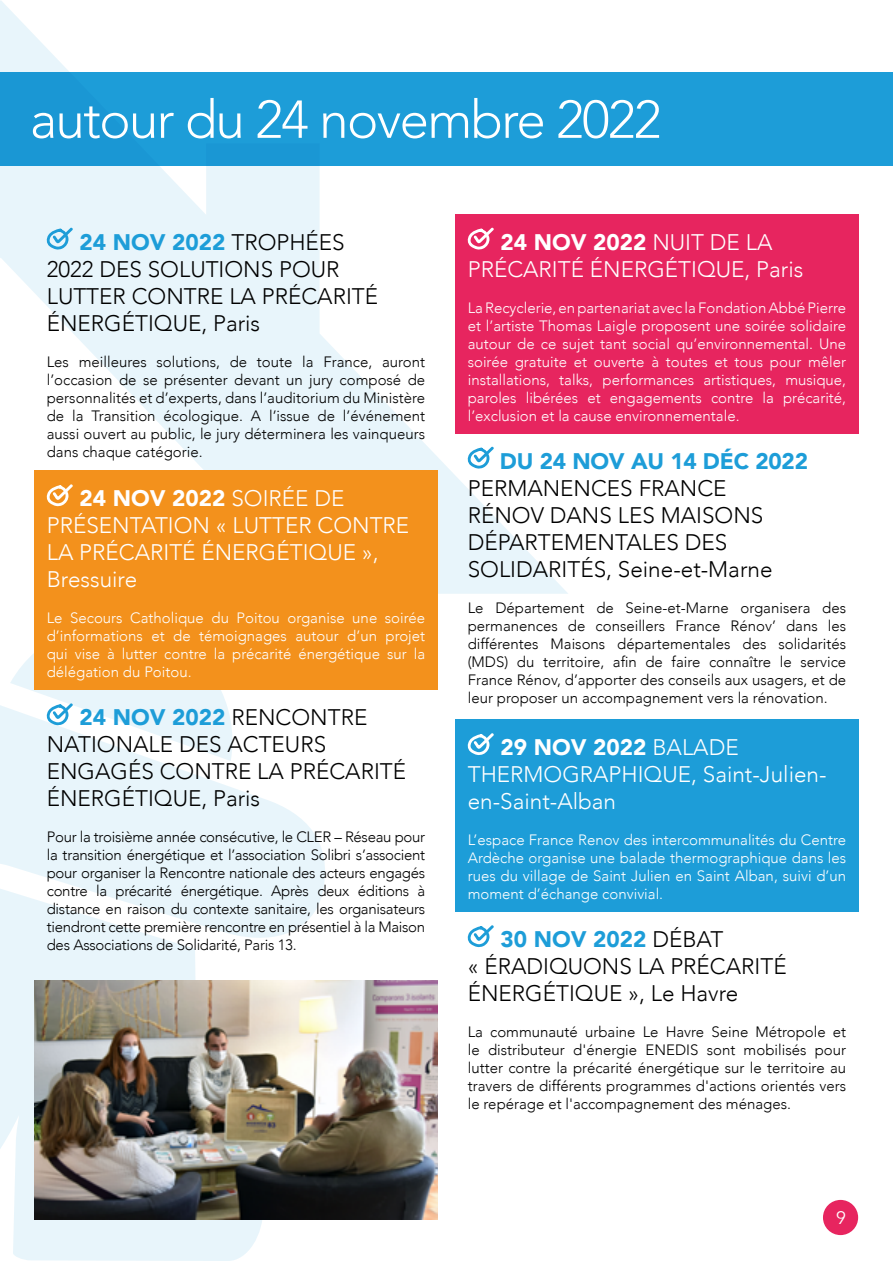
<style>
.page{position:relative;width:893px;height:1263px;background:#fff}
.page>*{position:absolute;margin:0;border:0;box-sizing:border-box;transform-origin:0 0}
.t1{font:300 52.8px "Avenir";letter-spacing:-.03em;color:#fff}
.t2{font:300 22.5px/27px "Avenir";color:#000}
.t3{font:300 22.5px/27px "Avenir";color:#fff}
.t4{font:900 22.5px "Avenir";letter-spacing:-.01em;color:#1d9dd8}
.t5{font:18px "Avenir Next";color:#fff}
.t6{font:300 15px/18px "Avenir";color:#000;text-align:justify}
.t7{font:300 15px/18px "Avenir";color:#fff;text-align:justify}
.s1{font-weight:900;color:#1d9dd8}
.s2{font-weight:900}
</style>
<div class="page">
<svg style="left:0;top:0;width:568px;height:594px"></svg>
<svg style="left:0;top:653px;width:332px;height:608px;fill:#e8f5fb"></svg>
<div style="left:0;top:72px;width:893px;height:94px;background:#1d9dd8"></div>
<div style="left:823px;top:1200px;width:35px;height:35px;background:#e7255f;border-radius:50%"></div>
<div style="left:34px;top:471px;width:404px;height:219px;background:#f3911c"></div>
<svg style="left:46px;top:484px;width:27px;height:22px"></svg>
<svg style="left:467px;top:446px;width:28px;height:23px"></svg>
<div style="left:455px;top:720px;width:404px;height:192px;background:#1d9dd8"></div>
<svg style="left:467px;top:733px;width:27px;height:22px"></svg>
<svg style="left:46px;top:227px;width:28px;height:23px"></svg>
<svg style="left:467px;top:925px;width:27px;height:22px"></svg>
<div style="left:455px;top:214px;width:404px;height:219px;background:#e7255f"></div>
<svg style="left:467px;top:227px;width:27px;height:23px"></svg>
<svg style="left:46px;top:702px;width:28px;height:23px"></svg>
<img style="left:34px;top:980px;width:404px;height:239px">
<h1 class="t1" style="left:30px;top:88px;width:633px">autour du 24 novembre 2022</h1>
<h2 class="t2" style="left:47px;top:228px;width:333px;text-indent:33px"><span class="s1">24 NOV 2022</span> TROPHÉES<br>2022 DES SOLUTIONS POUR<br>LUTTER CONTRE LA PRÉCARITÉ<br>ÉNERGÉTIQUE, Paris</h2>
<p class="t6" style="left:47px;top:352px;width:380px">Les meilleures solutions, de toute la France, auront l’occasion de se présenter devant un jury composé de personnalités et d’experts, dans l’auditorium du Ministère de la Transition écologique. A l’issue de l’événement aussi ouvert au public, le jury déterminera les vainqueurs dans chaque catégorie.</p>
<h2 class="t3" style="left:47px;top:485px;width:364px;text-indent:33px"><span class="s2">24 NOV 2022</span> SOIRÉE DE<br>PRÉSENTATION « LUTTER CONTRE<br>LA PRÉCARITÉ ÉNERGÉTIQUE »,<br>Bressuire</h2>
<p class="t7" style="left:47px;top:609px;width:380px">Le Secours Catholique du Poitou organise une soirée d’informations et de témoignages autour d’un projet qui vise à lutter contre la précarité énergétique sur la délégation du Poitou.</p>
<h2 class="t2" style="left:47px;top:704px;width:361px;text-indent:33px"><span class="s1">24 NOV 2022</span> RENCONTRE<br>NATIONALE DES ACTEURS<br>ENGAGÉS CONTRE LA PRÉCARITÉ<br>ÉNERGÉTIQUE, Paris</h2>
<p class="t6" style="left:47px;top:828px;width:380px">Pour la troisième année consécutive, le CLER – Réseau pour la transition énergétique et l’association Solibri s’associent pour organiser la Rencontre nationale des acteurs engagés contre la précarité énergétique. Après deux éditions à distance en raison du contexte sanitaire, les organisateurs tiendront cette première rencontre en présentiel à la Maison des Associations de Solidarité, Paris 13.</p>
<h2 class="t3" style="left:468px;top:228px;width:337px;text-align:center"><span class="s2">24 NOV 2022</span> NUIT DE LA<br>PRÉCARITÉ ÉNERGÉTIQUE, Paris</h2>
<p class="t7" style="left:468px;top:298px;width:380px">La Recyclerie, en partenariat avec la Fondation Abbé Pierre et l’artiste Thomas Laigle proposent une soirée solidaire autour de ce sujet tant social qu’environnemental. Une soirée gratuite et ouverte à toutes et tous pour mêler installations, talks, performances artistiques, musique, paroles libérées et engagements contre la précarité, l’exclusion et la cause environnementale.</p>
<h2 class="t4" style="left:500px;top:441px;width:310px">DU 24 NOV AU 14 DÉC 2022</h2>
<h2 class="t2" style="left:468px;top:474px;width:306px">PERMANENCES FRANCE<br>RÉNOV DANS LES MAISONS<br>DÉPARTEMENTALES DES<br>SOLIDARITÉS, Seine-et-Marne</h2>
<p class="t6" style="left:468px;top:598px;width:380px">Le Département de Seine-et-Marne organisera des permanences de conseillers France Rénov’ dans les différentes Maisons départementales des solidarités (MDS) du territoire, afin de faire connaître le service France Rénov, d’apporter des conseils aux usagers, et de leur proposer un accompagnement vers la rénovation.</p>
<h2 class="t3" style="left:468px;top:734px;width:360px;text-indent:33px"><span class="s2">29 NOV 2022</span> BALADE<br>THERMOGRAPHIQUE, Saint-Julien&shy;en-Saint-Alban</h2>
<p class="t7" style="left:468px;top:831px;width:380px">L’espace France Renov des intercommunalités du Centre Ardèche organise une balade thermographique dans les rues du village de Saint Julien en Saint Alban, suivi d’un moment d’échange convivial.</p>
<h2 class="t2" style="left:468px;top:926px;width:320px;text-indent:33px"><span class="s1">30 NOV 2022</span> DÉBAT<br>« ÉRADIQUONS LA PRÉCARITÉ<br>ÉNERGÉTIQUE », Le Havre</h2>
<p class="t6" style="left:468px;top:1023px;width:380px">La communauté urbaine Le Havre Seine Métropole et le distributeur d'énergie ENEDIS sont mobilisés pour lutter contre la précarité énergétique sur le territoire au travers de différents programmes d'actions orientés vers le repérage et l'accompagnement des ménages.</p>
<p class="t5" style="left:836px;top:1203px;width:12px">9</p>
</div>
